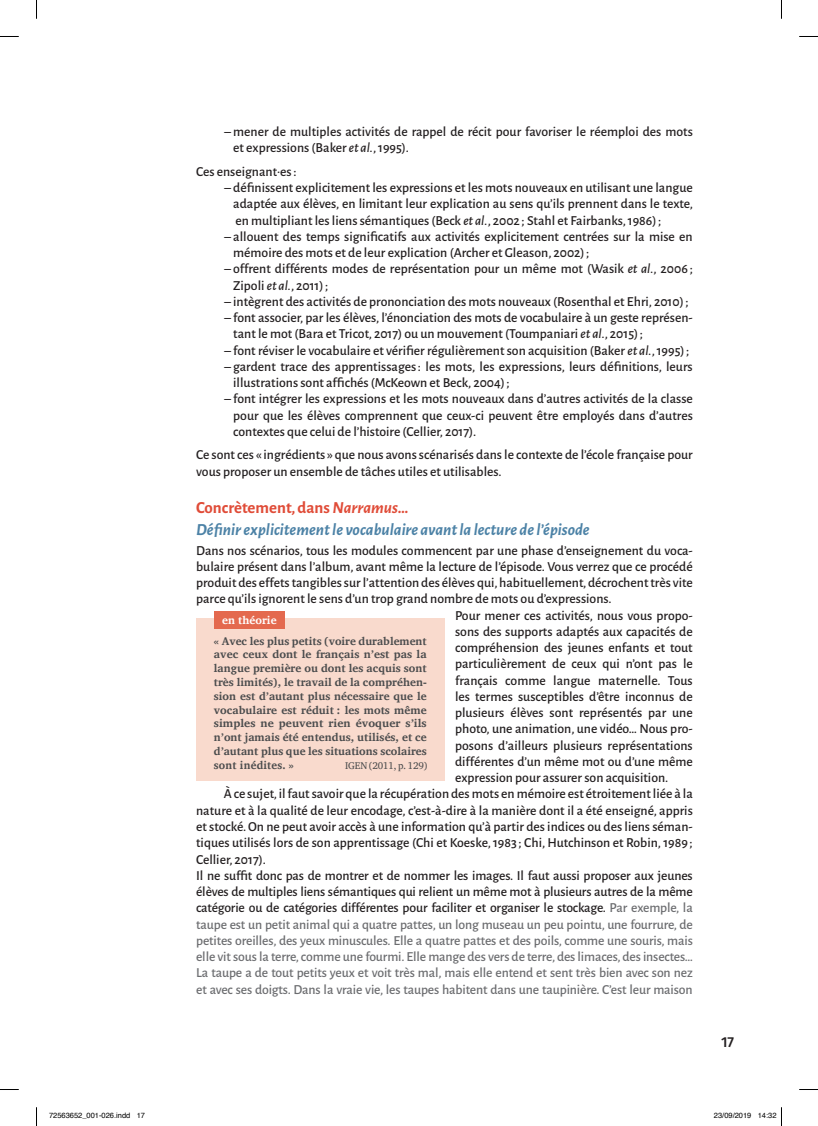
<style>
.page{position:relative;width:818px;height:1126px;background:#fff}
.page>*{position:absolute;margin:0;border:0;box-sizing:border-box;transform-origin:0 0}
.t1{font:italic 700 16.88px/21.6px "Alegreya Sans";color:#4c82a6}
.t2{font:500 14.38px "Fira Sans";color:#231f20}
.t3{font:500 13.75px/16.2px "Alegreya Sans";color:#231f20}
.t4{font:500 13.75px "Alegreya Sans";letter-spacing:-.01em;color:#6c6d70}
.t5{font:700 11.25px/13.8px "Charis SIL";color:#4b4c4d;text-align:justify}
.t6{font:700 11.25px "Charis SIL";color:#fff}
.t7{font:10px "Charis SIL";letter-spacing:-.01em;color:#4b4c4d}
.t8{font:7.5px "Helvetica";color:#000}
.s1{font-style:italic}
.s2{font-style:normal;color:#e04c38}
.s3{color:#e04c38}
.s4{color:#6c6d70}
</style>
<div class="page">
<div style="left:196px;top:618px;width:248px;height:162px;background:#f9dacd"></div>
<div style="left:214px;top:611px;width:70px;height:17px;background:#e4694e"></div>
<svg style="left:0;top:36px;width:19px;height:1px"></svg>
<svg style="left:799px;top:36px;width:18px;height:1px"></svg>
<svg style="left:0;top:1089px;width:19px;height:1px"></svg>
<svg style="left:799px;top:1089px;width:18px;height:1px"></svg>
<svg style="left:36px;top:0;width:1px;height:19px"></svg>
<svg style="left:36px;top:1107px;width:1px;height:18px"></svg>
<p class="t3" style="left:233px;top:123px;width:461px;text-indent:-9px">– mener de multiples activités de rappel de récit pour favoriser le réemploi des mots et expressions (Baker <span class="s1">et al.</span>, 1995).</p>
<p class="t3" style="left:196px;top:162px;width:102px">Ces enseignant.es:</p>
<p class="t3" style="left:233px;top:179px;width:461px;text-align:justify;text-indent:-9px">– définissent explicitement les expressions et les mots nouveaux en utilisant une langue adaptée aux élèves, en limitant leur explication au sens qu’ils prennent dans le texte, en multipliant les liens sémantiques (Beck <span class="s1">et al.</span>, 2002 ; Stahl et Fairbanks, 1986);</p>
<p class="t3" style="left:233px;top:227px;width:461px;text-indent:-9px">– allouent des temps significatifs aux activités explicitement centrées sur la mise en mémoire des mots et de leur explication (Archer et Gleason, 2002);</p>
<p class="t3" style="left:233px;top:260px;width:461px;text-indent:-9px">– offrent différents modes de représentation pour un même mot (Wasik <span class="s1">et al.</span>, 2006 ;<br>Zipoli <span class="s1">et al.</span>, 2011);</p>
<p class="t3" style="left:224px;top:292px;width:465px">– intègrent des activités de prononciation des mots nouveaux (Rosenthal et Ehri, 2010);</p>
<p class="t3" style="left:233px;top:309px;width:460px;text-indent:-9px">– font associer, par les élèves, l’énonciation des mots de vocabulaire à un geste représen&shy;tant le mot (Bara et Tricot, 2017) ou un mouvement (Toumpaniari <span class="s1">et al.</span>, 2015);</p>
<p class="t3" style="left:224px;top:341px;width:466px">– font réviser le vocabulaire et vérifier régulièrement son acquisition (Baker <span class="s1">et al.</span>, 1995);</p>
<p class="t3" style="left:233px;top:357px;width:461px;text-indent:-9px">– gardent trace des apprentissages: les mots, les expressions, leurs définitions, leurs illustrations sont affichés (McKeown et Beck, 2004);</p>
<p class="t3" style="left:233px;top:390px;width:461px;text-align:justify;text-indent:-9px">– font intégrer les expressions et les mots nouveaux dans d’autres activités de la classe pour que les élèves comprennent que ceux-ci peuvent être employés dans d’autres contextes que celui de l’histoire (Cellier, 2017).</p>
<p class="t3" style="left:196px;top:446px;width:498px">Ce sont ces « ingrédients » que nous avons scénarisés dans le contexte de l’école française pour vous proposer un ensemble de tâches utiles et utilisables.</p>
<p class="t1" style="left:196px;top:495px;width:395px"><span class="s2">Concrètement, dans</span> <span class="s3">Narramus</span><span class="s2">…<br></span>Définir explicitement le vocabulaire avant la lecture de l’épisode</p>
<p class="t3" style="left:196px;top:541px;width:498px">Dans nos scénarios, tous les modules commencent par une phase d’enseignement du voca-</p>
<p class="t3" style="left:196px;top:557px;width:497px">bulaire présent dans l’album, avant même la lecture de l’épisode. Vous verrez que ce procédé</p>
<p class="t3" style="left:196px;top:573px;width:498px">produit des effets tangibles sur l’attention des élèves qui, habituellement, décrochent très vite</p>
<p class="t3" style="left:196px;top:590px;width:417px">parce qu’ils ignorent le sens d’un trop grand nombre de mots ou d’expressions.</p>
<p class="t3" style="left:455px;top:606px;width:239px">Pour mener ces activités, nous vous propo-</p>
<p class="t3" style="left:455px;top:622px;width:239px">sons des supports adaptés aux capacités de</p>
<p class="t3" style="left:455px;top:638px;width:239px">compréhension des jeunes enfants et tout</p>
<p class="t3" style="left:455px;top:655px;width:239px">particulièrement de ceux qui n’ont pas le</p>
<p class="t3" style="left:455px;top:671px;width:239px">français comme langue maternelle. Tous</p>
<p class="t3" style="left:455px;top:687px;width:239px">les termes susceptibles d’être inconnus de</p>
<p class="t3" style="left:455px;top:703px;width:239px">plusieurs élèves sont représentés par une</p>
<p class="t3" style="left:455px;top:720px;width:239px">photo, une animation, une vidéo… Nous pro-</p>
<p class="t3" style="left:455px;top:736px;width:239px">posons d’ailleurs plusieurs représentations</p>
<p class="t3" style="left:455px;top:752px;width:239px">différentes d’un même mot ou d’une même</p>
<p class="t3" style="left:455px;top:768px;width:215px">expression pour assurer son acquisition.</p>
<p class="t3" style="left:223px;top:785px;width:470px">À ce sujet, il faut savoir que la récupération des mots en mémoire est étroitement liée à la</p>
<p class="t3" style="left:196px;top:801px;width:498px">nature et à la qualité de leur encodage, c’est-à-dire à la manière dont il a été enseigné, appris</p>
<p class="t3" style="left:196px;top:817px;width:498px">et stocké. On ne peut avoir accès à une information qu’à partir des indices ou des liens séman-</p>
<p class="t3" style="left:196px;top:833px;width:498px">tiques utilisés lors de son apprentissage (Chi et Koeske, 1983 ; Chi, Hutchinson et Robin, 1989 ;</p>
<p class="t3" style="left:196px;top:850px;width:71px">Cellier, 2017).</p>
<p class="t3" style="left:196px;top:866px;width:498px">Il ne suffit donc pas de montrer et de nommer les images. Il faut aussi proposer aux jeunes</p>
<p class="t3" style="left:196px;top:882px;width:498px">élèves de multiples liens sémantiques qui relient un même mot à plusieurs autres de la même</p>
<p class="t3" style="left:196px;top:898px;width:498px">catégorie ou de catégories différentes pour faciliter et organiser le stockage. <span class="s4">Par exemple, la</span></p>
<p class="t4" style="left:196px;top:914px;width:498px">taupe est un petit animal qui a quatre pattes, un long museau un peu pointu, une fourrure, de</p>
<p class="t4" style="left:196px;top:930px;width:498px">petites oreilles, des yeux minuscules. Elle a quatre pattes et des poils, comme une souris, mais</p>
<p class="t4" style="left:196px;top:946px;width:498px">elle vit sous la terre, comme une fourmi. Elle mange des vers de terre, des limaces, des insectes…</p>
<p class="t4" style="left:196px;top:963px;width:498px">La taupe a de tout petits yeux et voit très mal, mais elle entend et sent très bien avec son nez</p>
<p class="t4" style="left:196px;top:979px;width:497px">et avec ses doigts. Dans la vraie vie, les taupes habitent dans une taupinière. C’est leur maison</p>
<p class="t6" style="left:222px;top:613px;width:56px">en théorie</p>
<p class="t5" style="left:214px;top:634px;width:214px">« Avec les plus petits (voire durablement avec ceux dont le français n’est pas la langue première ou dont les acquis sont très limités), le travail de la compréhen&shy;sion est d’autant plus nécessaire que le vocabulaire est réduit : les mots même simples ne peuvent rien évoquer s’ils n’ont jamais été entendus, utilisés, et ce d’autant plus que les situations scolaires sont inédites. »</p>
<p class="t7" style="left:345px;top:759px;width:84px">IGEN (2011, p. 129)</p>
<p class="t2" style="left:720px;top:1030px;width:15px">17</p>
<p class="t8" style="left:49px;top:1109px;width:97px">72563652_001-026.indd 17</p>
<p class="t8" style="left:713px;top:1109px;width:64px">23/09/2019 14:32</p>
</div>
